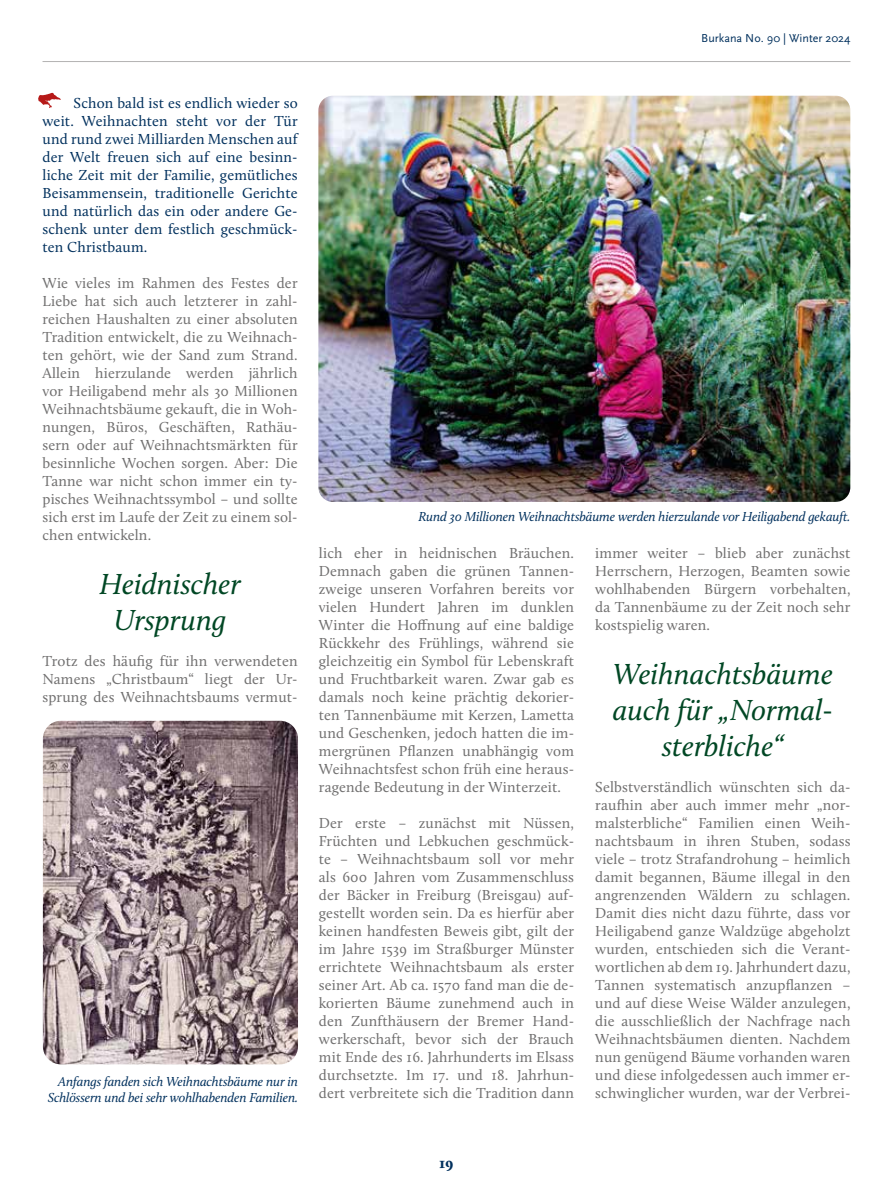
<style>
.page{position:relative;width:893px;height:1191px;background:#fff}
.page>*{position:absolute;margin:0;border:0;box-sizing:border-box;transform-origin:0 0}
.t1{font:italic 30px/36px "Calluna";color:#004724;text-align:center}
.t2{font:15px/18px "Calluna";letter-spacing:.01em;color:#706f6f;text-align:justify}
.t3{font:15px/18px "Calluna";letter-spacing:.01em;color:#00305d;text-align:justify}
.t4{font:900 15px "Calluna";color:#00305d}
.t5{font:italic 13.5px/16.2px "Calluna";letter-spacing:-.01em;color:#00305d;text-align:right}
.t6{font:12px "Scala Sans";color:#00305d}
</style>
<div class="page">
<hr style="left:43px;top:61px;width:807px;height:1px;background:#b3b2b2">
<svg style="left:38px;top:93px;width:23px;height:15px"></svg>
<img style="left:318px;top:96px;width:532px;height:406px">
<img style="left:43px;top:720px;width:255px;height:344px">
<p class="t6" style="left:701px;top:31px;width:151px">Burkana No. 90 | Winter 2024</p>
<p class="t3" style="left:43px;top:94px;width:257px;text-indent:31px">Schon bald ist es endlich wieder so weit. Weihnachten steht vor der Tür und rund zwei Milliarden Menschen auf der Welt freuen sich auf eine besinn&shy;liche Zeit mit der Familie, gemütliches Beisammensein, traditionelle Gerichte und natürlich das ein oder andere Ge&shy;schenk unter dem festlich geschmück&shy;ten Christbaum.</p>
<p class="t2" style="left:43px;top:274px;width:257px">Wie vieles im Rahmen des Festes der Liebe hat sich auch letzterer in zahl&shy;reichen Haushalten zu einer absoluten Tradition entwickelt, die zu Weihnach&shy;ten gehört, wie der Sand zum Strand.<br>Allein hierzulande werden jährlich vor Heiligabend mehr als 30 Millionen Weihnachtsbäume gekauft, die in Woh&shy;nungen, Büros, Geschäften, Rathäu&shy;sern oder auf Weihnachtsmärkten für besinnliche Wochen sorgen. Aber: Die Tanne war nicht schon immer ein ty&shy;pisches Weihnachtssymbol – und sollte sich erst im Laufe der Zeit zu einem sol&shy;chen entwickeln.</p>
<h1 class="t1" style="left:100px;top:566px;width:143px">Heidnischer<br>Ursprung</h1>
<p class="t2" style="left:43px;top:652px;width:257px">Trotz des häufig für ihn verwendeten Namens „Christbaum“ liegt der Ur&shy;sprung des Weihnachtsbaums vermut-</p>
<p class="t5" style="left:48px;top:1073px;width:252px">Anfangs fanden sich Weihnachtsbäume nur in<br>Schlössern und bei sehr wohlhabenden Familien.</p>
<p class="t5" style="left:418px;top:508px;width:434px">Rund 30 Millionen Weihnachtsbäume werden hierzulande vor Heiligabend gekauft.</p>
<p class="t2" style="left:319px;top:544px;width:257px">lich eher in heidnischen Bräuchen.<br>Demnach gaben die grünen Tannen&shy;zweige unseren Vorfahren bereits vor vielen Hundert Jahren im dunklen Winter die Hoffnung auf eine baldige Rückkehr des Frühlings, während sie gleichzeitig ein Symbol für Lebenskraft und Fruchtbarkeit waren. Zwar gab es damals noch keine prächtig dekorier&shy;ten Tannenbäume mit Kerzen, Lametta und Geschenken, jedoch hatten die im&shy;mergrünen Pflanzen unabhängig vom Weihnachtsfest schon früh eine heraus&shy;ragende Bedeutung in der Winterzeit.</p>
<p class="t2" style="left:319px;top:814px;width:257px">Der erste – zunächst mit Nüssen, Früchten und Lebkuchen geschmück&shy;te – Weihnachtsbaum soll vor mehr als 600 Jahren vom Zusammenschluss der Bäcker in Freiburg (Breisgau) auf&shy;gestellt worden sein. Da es hierfür aber keinen handfesten Beweis gibt, gilt der im Jahre 1539 im Straßburger Münster errichtete Weihnachtsbaum als erster seiner Art. Ab ca. 1570 fand man die de&shy;korierten Bäume zunehmend auch in den Zunfthäusern der Bremer Hand&shy;werkerschaft, bevor sich der Brauch mit Ende des 16. Jahrhunderts im Elsass durchsetzte. Im 17. und 18. Jahrhun&shy;dert verbreitete sich die Tradition dann</p>
<p class="t2" style="left:595px;top:544px;width:257px">immer weiter – blieb aber zunächst Herrschern, Herzogen, Beamten sowie wohlhabenden Bürgern vorbehalten, da Tannenbäume zu der Zeit noch sehr kostspielig waren.</p>
<h1 class="t1" style="left:613px;top:656px;width:222px">Weihnachtsbäume auch für „Normal&shy;sterbliche“</h1>
<p class="t2" style="left:595px;top:778px;width:257px">Selbstverständlich wünschten sich da&shy;raufhin aber auch immer mehr „nor&shy;malsterbliche“ Familien einen Weih&shy;nachtsbaum in ihren Stuben, sodass viele – trotz Strafandrohung – heimlich damit begannen, Bäume illegal in den angrenzenden Wäldern zu schlagen.<br>Damit dies nicht dazu führte, dass vor Heiligabend ganze Waldzüge abgeholzt wurden, entschieden sich die Verant&shy;wortlichen ab dem 19. Jahrhundert dazu, Tannen systematisch anzupflanzen – und auf diese Weise Wälder anzulegen, die ausschließlich der Nachfrage nach Weihnachtsbäumen dienten. Nachdem nun genügend Bäume vorhanden waren und diese infolgedessen auch immer er&shy;schwinglicher wurden, war der Verbrei-</p>
<p class="t4" style="left:439px;top:1154px;width:16px">19</p>
</div>
